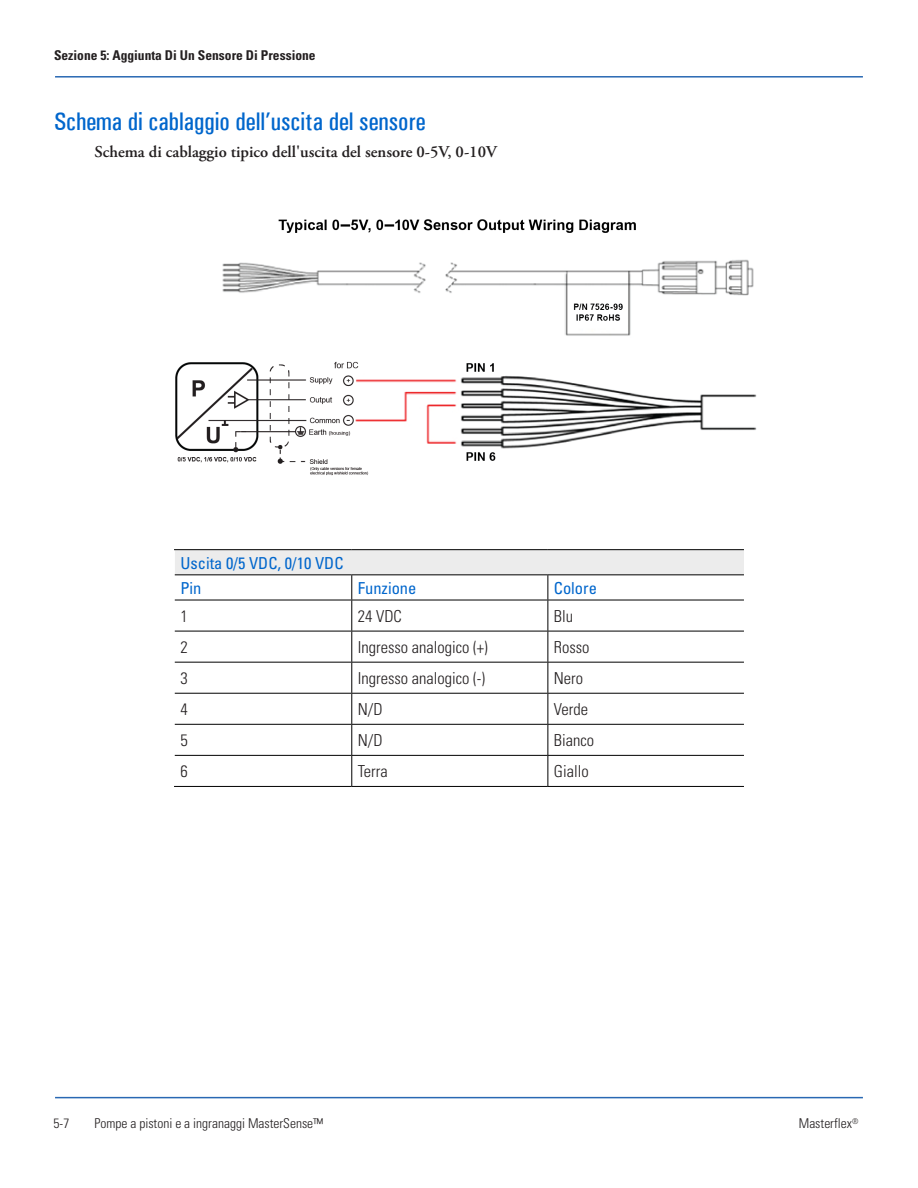
<style>
.page{position:relative;width:918px;height:1188px;background:#fff}
.page>*{position:absolute;margin:0;border:0;box-sizing:border-box;transform-origin:0 0}
.HEADING_3{font:500 condensed 25.5px "Univers";color:#06c}
.TABLE_TEXT_ALIGN_LEFT__11pt{font:300 condensed 16.5px "Univers";color:#231f20}
.LIST_INTRO_HEADING{font:600 16.5px "Adobe Garamond Pro";color:#231f20}
.TABLE_TEXT_BLUE_HEAD{font:condensed 16.5px "Univers";color:#06c}
.t1{font:300 condensed 13.5px "Univers";color:#231f20}
.t2{font:700 condensed 13.5px "Univers";color:#231f20}
</style>
<div class="page">
<hr style="left:55px;top:76px;width:808px;height:2px;background:#2968b3">
<hr style="left:55px;top:1097px;width:808px;height:1px;background:#2968b3">
<img style="left:175px;top:219px;width:582px;height:257px">
<svg style="left:175px;top:601px;width:569px;height:185px"></svg>
<hr style="left:548px;top:600px;width:1px;height:31px;background:#000">
<hr style="left:548px;top:631px;width:1px;height:31px;background:#000">
<hr style="left:548px;top:663px;width:1px;height:30px;background:#000">
<hr style="left:548px;top:694px;width:1px;height:30px;background:#000">
<hr style="left:548px;top:725px;width:1px;height:30px;background:#000">
<hr style="left:548px;top:756px;width:1px;height:30px;background:#000">
<hr style="left:548px;top:549px;width:196px;height:1px;background:#000">
<hr style="left:352px;top:600px;width:196px;height:1px;background:#000">
<hr style="left:351px;top:600px;width:1px;height:31px;background:#000">
<hr style="left:548px;top:600px;width:196px;height:1px;background:#000">
<hr style="left:352px;top:631px;width:196px;height:1px;background:#000">
<hr style="left:351px;top:631px;width:1px;height:31px;background:#000">
<hr style="left:548px;top:631px;width:196px;height:1px;background:#000">
<hr style="left:352px;top:662px;width:196px;height:1px;background:#000">
<hr style="left:351px;top:663px;width:1px;height:30px;background:#000">
<hr style="left:548px;top:662px;width:196px;height:1px;background:#000">
<hr style="left:352px;top:693px;width:196px;height:1px;background:#000">
<hr style="left:351px;top:694px;width:1px;height:30px;background:#000">
<hr style="left:548px;top:693px;width:196px;height:1px;background:#000">
<hr style="left:352px;top:724px;width:196px;height:1px;background:#000">
<hr style="left:351px;top:725px;width:1px;height:30px;background:#000">
<hr style="left:548px;top:724px;width:196px;height:1px;background:#000">
<hr style="left:352px;top:755px;width:196px;height:1px;background:#000">
<hr style="left:351px;top:756px;width:1px;height:30px;background:#000">
<hr style="left:548px;top:755px;width:196px;height:1px;background:#000">
<hr style="left:352px;top:786px;width:196px;height:1px;background:#000">
<hr style="left:548px;top:786px;width:196px;height:1px;background:#000">
<svg style="left:174px;top:550px;width:570px;height:50px"></svg>
<hr style="left:175px;top:631px;width:177px;height:1px;background:#000">
<hr style="left:175px;top:693px;width:177px;height:1px;background:#000">
<hr style="left:175px;top:724px;width:177px;height:1px;background:#000">
<hr style="left:175px;top:755px;width:177px;height:1px;background:#000">
<hr style="left:174px;top:786px;width:178px;height:1px;background:#000">
<hr style="left:174px;top:549px;width:178px;height:1px;background:#000">
<hr style="left:352px;top:549px;width:196px;height:1px;background:#000">
<hr style="left:175px;top:574px;width:177px;height:1px;background:#000">
<hr style="left:175px;top:600px;width:177px;height:1px;background:#000">
<hr style="left:175px;top:662px;width:177px;height:1px;background:#000">
<p class="t2" style="left:54px;top:47px;width:263px">Sezione 5: Aggiunta Di Un Sensore Di Pressione</p>
<p class="HEADING_3" style="left:54px;top:106px;width:373px">Schema di cablaggio dell’uscita del sensore</p>
<p class="LIST_INTRO_HEADING" style="left:94px;top:143px;width:404px">Schema di cablaggio tipico dell'uscita del sensore 0-5V, 0-10V</p>
<p class="TABLE_TEXT_BLUE_HEAD" style="left:180px;top:553px;width:165px">Uscita 0/5 VDC, 0/10 VDC</p>
<p class="TABLE_TEXT_BLUE_HEAD" style="left:180px;top:578px;width:23px">Pin</p>
<p class="TABLE_TEXT_BLUE_HEAD" style="left:358px;top:578px;width:60px">Funzione</p>
<p class="TABLE_TEXT_BLUE_HEAD" style="left:554px;top:578px;width:45px">Colore</p>
<p class="TABLE_TEXT_ALIGN_LEFT__11pt" style="left:180px;top:606px;width:9px">1</p>
<p class="TABLE_TEXT_ALIGN_LEFT__11pt" style="left:358px;top:606px;width:45px">24 VDC</p>
<p class="TABLE_TEXT_ALIGN_LEFT__11pt" style="left:554px;top:606px;width:21px">Blu</p>
<p class="TABLE_TEXT_ALIGN_LEFT__11pt" style="left:180px;top:637px;width:9px">2</p>
<p class="TABLE_TEXT_ALIGN_LEFT__11pt" style="left:358px;top:637px;width:132px">Ingresso analogico (+)</p>
<p class="TABLE_TEXT_ALIGN_LEFT__11pt" style="left:554px;top:637px;width:37px">Rosso</p>
<p class="TABLE_TEXT_ALIGN_LEFT__11pt" style="left:180px;top:669px;width:9px">3</p>
<p class="TABLE_TEXT_ALIGN_LEFT__11pt" style="left:358px;top:669px;width:129px">Ingresso analogico (-)</p>
<p class="TABLE_TEXT_ALIGN_LEFT__11pt" style="left:554px;top:669px;width:31px">Nero</p>
<p class="TABLE_TEXT_ALIGN_LEFT__11pt" style="left:180px;top:700px;width:9px">4</p>
<p class="TABLE_TEXT_ALIGN_LEFT__11pt" style="left:358px;top:700px;width:26px">N/D</p>
<p class="TABLE_TEXT_ALIGN_LEFT__11pt" style="left:554px;top:700px;width:36px">Verde</p>
<p class="TABLE_TEXT_ALIGN_LEFT__11pt" style="left:180px;top:731px;width:9px">5</p>
<p class="TABLE_TEXT_ALIGN_LEFT__11pt" style="left:358px;top:731px;width:26px">N/D</p>
<p class="TABLE_TEXT_ALIGN_LEFT__11pt" style="left:554px;top:731px;width:42px">Bianco</p>
<p class="TABLE_TEXT_ALIGN_LEFT__11pt" style="left:180px;top:762px;width:9px">6</p>
<p class="TABLE_TEXT_ALIGN_LEFT__11pt" style="left:358px;top:762px;width:31px">Terra</p>
<p class="TABLE_TEXT_ALIGN_LEFT__11pt" style="left:554px;top:762px;width:36px">Giallo</p>
<p class="t1" style="left:54px;top:1115px;width:17px">5-7</p>
<p class="t1" style="left:94px;top:1115px;width:230px">Pompe a pistoni e a ingranaggi MasterSense™</p>
<p class="t1" style="left:799px;top:1115px;width:61px">Masterflex<sup>®</sup></p>
</div>
